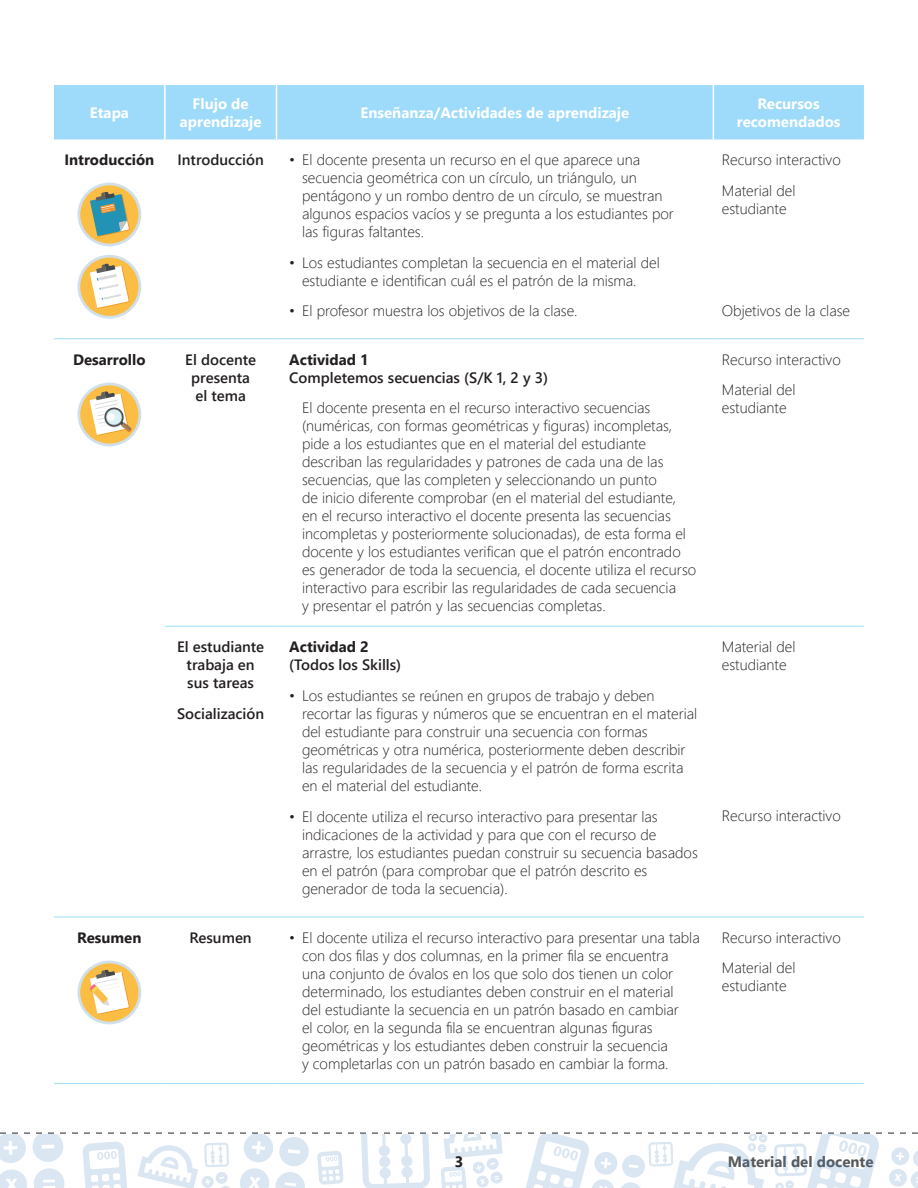
<style>
.page{position:relative;width:918px;height:1188px;background:#fff}
.page>*{position:absolute;margin:0;border:0;box-sizing:border-box;transform-origin:0 0}
.t1{font:300 15px/18px "Segoe UI";color:#231f20}
.t2{font:600 15px/18px "Segoe UI";color:#231f20;text-align:center}
.t3{font:700 15px/18px "Segoe UI";color:#fff;text-align:center}
.t4{font:700 15px "Segoe UI";color:#231f20}
.t5{font:700 15px "Segoe UI";color:#57585a}
</style>
<div class="page">
<svg style="left:0;top:1132px;width:918px;height:56px"></svg>
<div style="left:54px;top:85px;width:810px;height:54px;background:#9edbfa"></div>
<hr style="left:164px;top:85px;width:2px;height:54px;background:#fff">
<hr style="left:276px;top:85px;width:1px;height:54px;background:#fff">
<hr style="left:713px;top:85px;width:1px;height:54px;background:#fff">
<hr style="left:54px;top:338px;width:111px;height:1px;background:#9edbfa">
<hr style="left:165px;top:338px;width:112px;height:1px;background:#9edbfa">
<hr style="left:54px;top:917px;width:111px;height:1px;background:#9edbfa">
<hr style="left:165px;top:917px;width:112px;height:1px;background:#9edbfa">
<hr style="left:277px;top:917px;width:436px;height:1px;background:#9edbfa">
<hr style="left:713px;top:917px;width:151px;height:1px;background:#9edbfa">
<hr style="left:54px;top:1083px;width:111px;height:1px;background:#9edbfa">
<hr style="left:165px;top:1083px;width:112px;height:1px;background:#9edbfa">
<hr style="left:277px;top:1083px;width:436px;height:1px;background:#9edbfa">
<hr style="left:713px;top:1083px;width:151px;height:1px;background:#9edbfa">
<hr style="left:277px;top:338px;width:436px;height:1px;background:#9edbfa">
<hr style="left:713px;top:338px;width:151px;height:1px;background:#9edbfa">
<hr style="left:165px;top:626px;width:112px;height:1px;background:#9edbfa">
<hr style="left:277px;top:626px;width:436px;height:1px;background:#9edbfa">
<hr style="left:713px;top:626px;width:151px;height:1px;background:#9edbfa">
<div style="left:78px;top:183px;width:63px;height:63px;background:#cfe0ea;border-radius:50%"></div>
<div style="left:80px;top:185px;width:59px;height:59px;background:#fbbd43;border-radius:50%"></div>
<svg style="left:90px;top:192px;width:40px;height:45px"></svg>
<svg style="left:78px;top:255px;width:63px;height:64px"></svg>
<div style="left:80px;top:258px;width:59px;height:58px;background:#fbbd43;border-radius:50%"></div>
<svg style="left:90px;top:263px;width:40px;height:46px"></svg>
<div style="left:78px;top:383px;width:63px;height:63px;background:#cfe0ea;border-radius:50%"></div>
<div style="left:80px;top:385px;width:59px;height:59px;background:#fbbd43;border-radius:50%"></div>
<svg style="left:90px;top:391px;width:42px;height:45px"></svg>
<div style="left:78px;top:961px;width:63px;height:63px;background:#cfe0ea;border-radius:50%"></div>
<div style="left:80px;top:963px;width:59px;height:59px;background:#fbbd43;border-radius:50%"></div>
<svg style="left:90px;top:970px;width:40px;height:44px"></svg>
<p class="t3" style="left:90px;top:103px;width:41px">Etapa</p>
<p class="t3" style="left:180px;top:94px;width:83px">Flujo de aprendizaje</p>
<p class="t3" style="left:361px;top:103px;width:270px">Enseñanza/Actividades de aprendizaje</p>
<p class="t3" style="left:737px;top:94px;width:105px">Recursos recomendados</p>
<p class="t4" style="left:64px;top:148px;width:92px">Introducción</p>
<p class="t2" style="left:177px;top:150px;width:88px">Introducción</p>
<p class="t1" style="left:302px;top:150px;width:373px;text-indent:-13px">• El docente presenta un recurso en el que aparece una secuencia geométrica con un círculo, un triángulo, un pentágono y un rombo dentro de un círculo, se muestran algunos espacios vacíos y se pregunta a los estudiantes por las figuras faltantes.</p>
<p class="t1" style="left:302px;top:253px;width:359px;text-indent:-13px">• Los estudiantes completan la secuencia en el material del estudiante e identifican cuál es el patrón de la misma.</p>
<p class="t1" style="left:289px;top:301px;width:290px">• El profesor muestra los objetivos de la clase.</p>
<p class="t1" style="left:722px;top:144px;width:120px;line-height:30.8px">Recurso interactivo<br>Material del</p>
<p class="t1" style="left:722px;top:199px;width:66px">estudiante</p>
<p class="t1" style="left:722px;top:301px;width:130px">Objetivos de la clase</p>
<p class="t4" style="left:73px;top:347px;width:74px">Desarrollo</p>
<p class="t2" style="left:185px;top:350px;width:72px">El docente presenta el tema</p>
<p class="t4" style="left:289px;top:347px;width:81px">Actividad 1</p>
<p class="t2" style="left:289px;top:368px;width:260px">Completemos secuencias (S/K 1, 2 y 3)</p>
<p class="t1" style="left:302px;top:398px;width:396px">El docente presenta en el recurso interactivo secuencias (numéricas, con formas geométricas y figuras) incompletas, pide a los estudiantes que en el material del estudiante describan las regularidades y patrones de cada una de las secuencias, que las completen y seleccionando un punto<br>de inicio diferente comprobar (en el material del estudiante,<br>en el recurso interactivo el docente presenta las secuencias incompletas y posteriormente solucionadas), de esta forma el docente y los estudiantes verifican que el patrón encontrado es generador de toda la secuencia, el docente utiliza el recurso interactivo para escribir las regularidades de cada secuencia<br>y presentar el patrón y las secuencias completas.</p>
<p class="t2" style="left:177px;top:638px;width:89px">El estudiante trabaja en sus tareas</p>
<p class="t2" style="left:177px;top:704px;width:89px">Socialización</p>
<p class="t4" style="left:289px;top:635px;width:81px">Actividad 2</p>
<p class="t2" style="left:289px;top:656px;width:114px">(Todos los Skills)</p>
<p class="t1" style="left:302px;top:686px;width:397px;text-indent:-13px">• Los estudiantes se reúnen en grupos de trabajo y deben recortar las figuras y números que se encuentran en el material del estudiante para construir una secuencia con formas geométricas y otra numérica, posteriormente deben describir las regularidades de la secuencia y el patrón de forma escrita en el material del estudiante.</p>
<p class="t1" style="left:302px;top:807px;width:397px;text-indent:-13px">• El docente utiliza el recurso interactivo para presentar las indicaciones de la actividad y para que con el recurso de arrastre, los estudiantes puedan construir su secuencia basados en el patrón (para comprobar que el patrón descrito es generador de toda la secuencia).</p>
<p class="t1" style="left:722px;top:343px;width:120px;line-height:30.8px">Recurso interactivo<br>Material del</p>
<p class="t1" style="left:722px;top:398px;width:66px">estudiante</p>
<p class="t1" style="left:722px;top:637px;width:75px">Material del estudiante</p>
<p class="t1" style="left:722px;top:806px;width:120px">Recurso interactivo</p>
<p class="t4" style="left:77px;top:925px;width:66px">Resumen</p>
<p class="t2" style="left:190px;top:928px;width:64px">Resumen</p>
<p class="t1" style="left:302px;top:928px;width:399px;text-indent:-13px">• El docente utiliza el recurso interactivo para presentar una tabla con dos filas y dos columnas, en la primer fila se encuentra<br>una conjunto de óvalos en los que solo dos tienen un color determinado, los estudiantes deben construir en el material<br>del estudiante la secuencia en un patrón basado en cambiar<br>el color, en la segunda fila se encuentran algunas figuras geométricas y los estudiantes deben construir la secuencia<br>y completarlas con un patrón basado en cambiar la forma.</p>
<p class="t1" style="left:722px;top:921px;width:120px;line-height:30.8px">Recurso interactivo<br>Material del</p>
<p class="t1" style="left:722px;top:976px;width:66px">estudiante</p>
<p class="t4" style="left:455px;top:1150px;width:10px">3</p>
<p class="t5" style="left:728px;top:1149px;width:147px">Material del docente</p>
</div>
